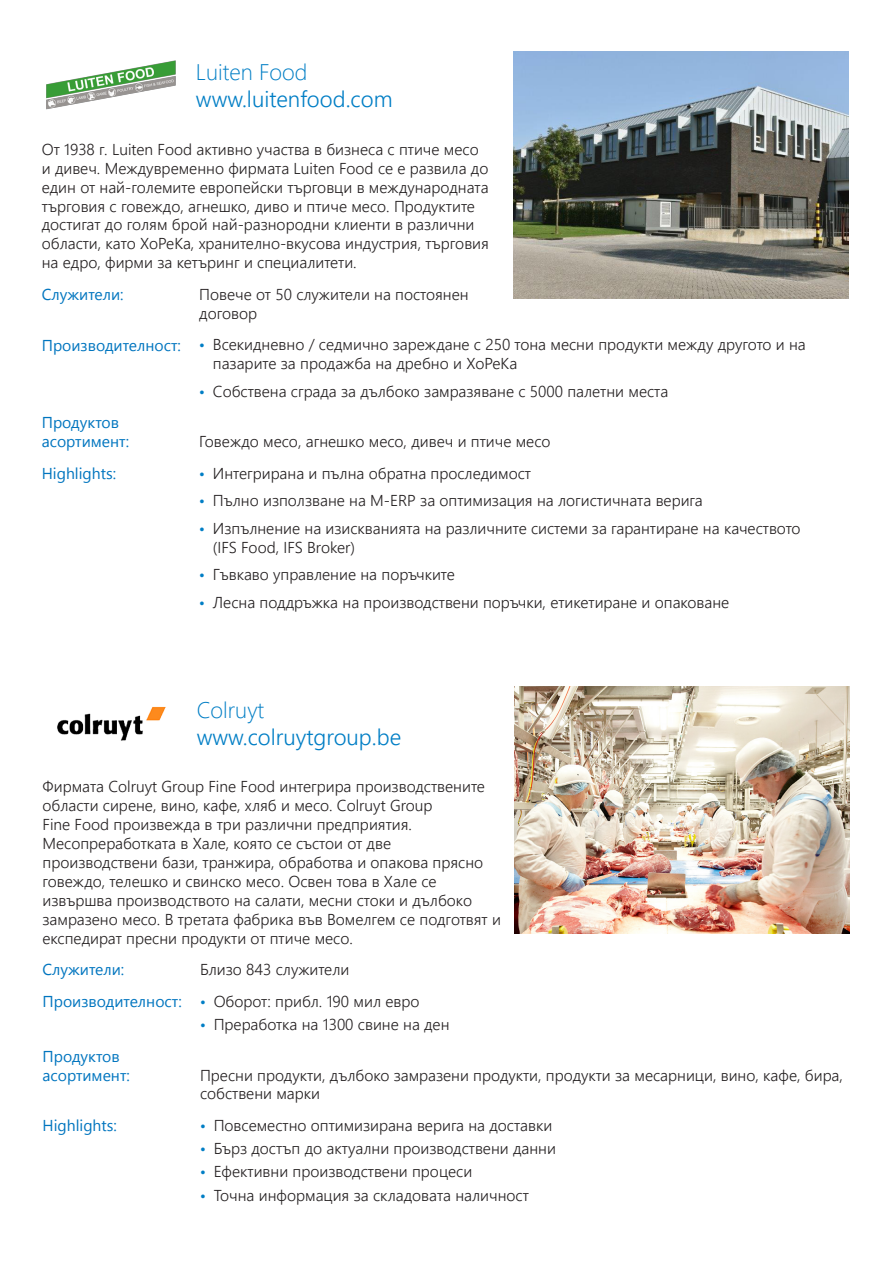
<style>
.page{position:relative;width:893px;height:1263px;background:#fff}
.page>*{position:absolute;margin:0;border:0;box-sizing:border-box;transform-origin:0 0}
.t1{font:300 22.5px "Segoe UI";color:#007ec5}
.t2{font:300 22.5px "Segoe UI";color:#007ec5}
.t3{font:300 15.75px/18.9px "Segoe UI";color:#231f20}
.t4{font:15.75px/18.9px "Segoe UI";color:#0075bf}
.s1{font-weight:400;color:#0075bf}
.s2{color:#007ec5}
</style>
<div class="page">
<img style="left:57px;top:706px;width:109px;height:35px">
<img style="left:514px;top:687px;width:336px;height:246px">
<img style="left:46px;top:60px;width:130px;height:50px">
<img style="left:514px;top:51px;width:335px;height:247px">
<h1 class="t2" style="left:196px;top:54px;width:113px">Luiten Food</h1>
<h1 class="t1" style="left:196px;top:81px;width:198px">www.luitenfood.com</h1>
<p class="t3" style="left:42px;top:139px;width:449px">От 1938 г. Luiten Food активно участва в бизнеса с птиче месо и дивеч. Междувременно фирмата Luiten Food се е развила до един от най-големите европейски търговци в международната търговия с говеждо, агнешко, диво и птиче месо. Продуктите достигат до голям брой най-разнородни клиенти в различни области, като ХоРеКа, хранително-вкусова индустрия, търговия на едро, фирми за кетъринг и специалитети.</p>
<p class="t4" style="left:42px;top:285px;width:83px">Служители:</p>
<p class="t3" style="left:199px;top:284px;width:271px">Повече от 50 служители на постоянен договор</p>
<p class="t3" style="left:213px;top:335px;width:594px;text-indent:-171px"><span class="s1">Производителност:</span> <span class="s2">•</span> Всекидневно / седмично зареждане с 250 тона месни продукти между другото и на пазарите за продажба на дребно и ХоРеКа</p>
<p class="t3" style="left:199px;top:381px;width:470px"><span class="s2">•</span> Собствена сграда за дълбоко замразяване с 5000 палетни места</p>
<p class="t4" style="left:42px;top:413px;width:89px">Продуктов асортимент:</p>
<p class="t3" style="left:199px;top:432px;width:353px">Говеждо месо, агнешко месо, дивеч и птиче месо</p>
<p class="t4" style="left:42px;top:464px;width:76px">Highlights:</p>
<p class="t3" style="left:199px;top:463px;width:333px"><span class="s2">•</span> Интегрирана и пълна обратна проследимост</p>
<p class="t3" style="left:199px;top:491px;width:505px"><span class="s2">•</span> Пълно използване на M-ERP за оптимизация на логистичната верига</p>
<p class="t3" style="left:213px;top:518px;width:589px;text-indent:-14px"><span class="s2">•</span> Изпълнение на изискванията на различните системи за гарантиране на качеството (IFS Food, IFS Broker)</p>
<p class="t3" style="left:199px;top:565px;width:257px"><span class="s2">•</span> Гъвкаво управление на поръчките</p>
<p class="t3" style="left:199px;top:592px;width:532px"><span class="s2">•</span> Лесна поддръжка на производствени поръчки, етикетиране и опаковане</p>
<h1 class="t2" style="left:197px;top:691px;width:69px">Colruyt</h1>
<h1 class="t1" style="left:197px;top:718px;width:206px">www.colruytgroup.be</h1>
<p class="t3" style="left:43px;top:777px;width:460px">Фирмата Colruyt Group Fine Food интегрира производствените области сирене, вино, кафе, хляб и месо. Colruyt Group<br>Fine Food произвежда в три различни предприятия.<br>Месопреработката в Хале, която се състои от две производствени бази, транжира, обработва и опакова прясно говеждо, телешко и свинско месо. Освен това в Хале се извършва производството на салати, месни стоки и дълбоко замразено месо. В третата фабрика във Вомелгем се подготвят и експедират пресни продукти от птиче месо.</p>
<p class="t4" style="left:43px;top:960px;width:83px">Служители:</p>
<p class="t3" style="left:43px;top:953px;width:378px;line-height:31.7px;text-indent:157px">Близо 843 служители<br><span class="s1">Производителност:</span> <span class="s2">•</span> Оборот: прибл. 190 мил евро</p>
<p class="t3" style="left:200px;top:1014px;width:251px"><span class="s2">•</span> Преработка на 1300 свине на ден</p>
<p class="t4" style="left:43px;top:1046px;width:89px">Продуктов асортимент:</p>
<p class="t3" style="left:200px;top:1065px;width:644px">Пресни продукти, дълбоко замразени продукти, продукти за месарници, вино, кафе, бира, собствени марки</p>
<p class="t4" style="left:43px;top:1116px;width:76px">Highlights:</p>
<p class="t3" style="left:200px;top:1115px;width:354px"><span class="s2">•</span> Повсеместно оптимизирана верига на доставки</p>
<p class="t3" style="left:200px;top:1139px;width:357px"><span class="s2">•</span> Бърз достъп до актуални производствени данни</p>
<p class="t3" style="left:200px;top:1162px;width:274px"><span class="s2">•</span> Ефективни производствени процеси</p>
<p class="t3" style="left:200px;top:1185px;width:330px"><span class="s2">•</span> Точна информация за складовата наличност</p>
</div>
